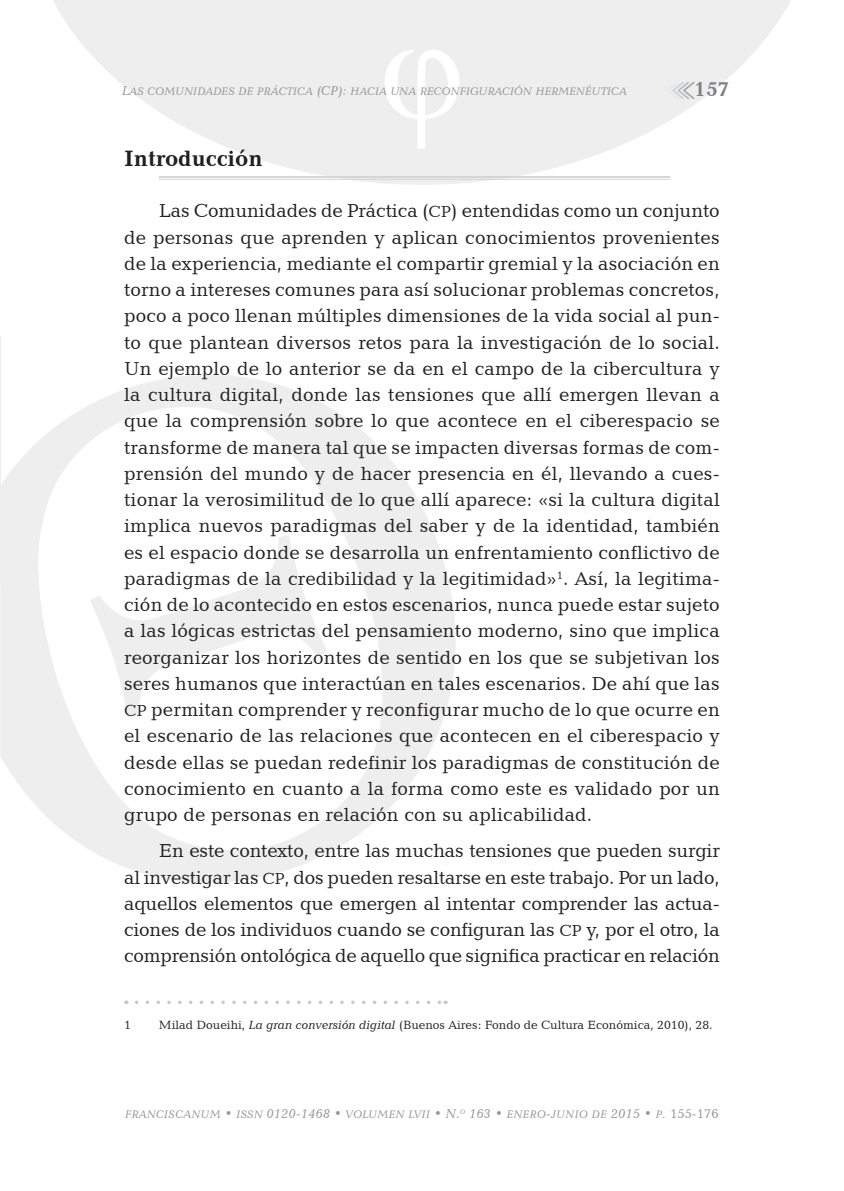
<style>
.page{position:relative;width:844px;height:1191px;background:#fff}
.page>*{position:absolute;margin:0;border:0;box-sizing:border-box;transform-origin:0 0}
.Subtitulo-01{font:700 22.75px "Candida BT";color:#231f20}
.t1{font:700 21px "Candida BT";color:#808285}
.Cuerpo{font:19.25px/26.2px "Candida BT";color:#231f20;text-align:justify}
.Pie_con_linea{font:12.25px "Candida BT";color:#231f20}
.Corniza{font:11.2px "Candida BT Italic SC850";letter-spacing:.02em;color:#939598}
.Corniza-2{font:11.2px "Candida BT Italic SC850";color:#939598}
.s1{font-size:13.12px}
.s2{font-family:"Candida BT Roman SC850";font-size:16.45px}
.s3{font-style:italic}
.s4{font-family:"Candida BT Roman SC850";font-size:13.12px}
</style>
<div class="page">
<svg style="left:53px;top:0;width:738px;height:185px;fill:#eeeeef"></svg>
<svg style="left:664px;top:80px;width:32px;height:21px"></svg>
<svg style="left:0;top:336px;width:1px;height:33px"></svg>
<svg style="left:0;top:369px;width:455px;height:514px"></svg>
<svg style="left:384px;top:50px;width:75px;height:99px"></svg>
<hr style="left:159px;top:176px;width:511px;height:2px;background:#d1d2d4">
<hr style="left:159px;top:179px;width:511px;height:1px;background:#d1d2d4">
<svg style="left:136px;top:1000px;width:303px;height:4px"></svg>
<p class="Corniza-2" style="left:122px;top:84px;width:506px"><span class="s1">L</span>AS COMUNIDADES DE PRÁCTICA <span class="s1">(CP):</span> HACIA UNA RECONFIGURACIÓN HERMENÉUTICA</p>
<p class="t1" style="left:694px;top:76px;width:37px">157</p>
<p class="Subtitulo-01" style="left:124px;top:144px;width:140px">Introducción</p>
<p class="Cuerpo" style="left:124px;top:197px;width:597px;text-indent:35px">Las Comunidades de Práctica (<span class="s2">CP</span>) entendidas como un conjunto de personas que aprenden y aplican conocimientos provenientes de la experiencia, mediante el compartir gremial y la asociación en torno a intereses comunes para así solucionar problemas concretos, poco a poco llenan múltiples dimensiones de la vida social al pun&shy;to que plantean diversos retos para la investigación de lo social.<br>Un ejemplo de lo anterior se da en el campo de la cibercultura y la cultura digital, donde las tensiones que allí emergen llevan a que la comprensión sobre lo que acontece en el ciberespacio se transforme de manera tal que se impacten diversas formas de com&shy;prensión del mundo y de hacer presencia en él, llevando a cues&shy;tionar la verosimilitud de lo que allí aparece: «si la cultura digital implica nuevos paradigmas del saber y de la identidad, también es el espacio donde se desarrolla un enfrentamiento conflictivo de paradigmas de la credibilidad y la legitimidad»<sup>1</sup>. Así, la legitima&shy;ción de lo acontecido en estos escenarios, nunca puede estar sujeto a las lógicas estrictas del pensamiento moderno, sino que implica reorganizar los horizontes de sentido en los que se subjetivan los seres humanos que interactúan en tales escenarios. De ahí que las <span class="s2">CP</span> permitan comprender y reconfigurar mucho de lo que ocurre en el escenario de las relaciones que acontecen en el ciberespacio y desde ellas se puedan redefinir los paradigmas de constitución de conocimiento en cuanto a la forma como este es validado por un grupo de personas en relación con su aplicabilidad.</p>
<p class="Cuerpo" style="left:124px;top:837px;width:597px;text-indent:35px">En este contexto, entre las muchas tensiones que pueden surgir al investigar las <span class="s2">CP</span>, dos pueden resaltarse en este trabajo. Por un lado, aquellos elementos que emergen al intentar comprender las actua&shy;ciones de los individuos cuando se configuran las <span class="s2">CP</span> y, por el otro, la comprensión ontológica de aquello que significa practicar en relación</p>
<p class="Pie_con_linea" style="left:124px;top:1017px;width:8px">1</p>
<p class="Pie_con_linea" style="left:159px;top:1017px;width:555px">Milad Doueihi, <span class="s3">La gran conversión digital</span> (Buenos Aires: Fondo de Cultura Económica, 2010), 28.</p>
<p class="Corniza" style="left:125px;top:1107px;width:595px">FRANCISCANUM <span class="s1">•</span> ISSN <span class="s1">0120-1468 •</span> VOLUMEN LVII <span class="s1">• N.</span><sup>O</sup> <span class="s1">163 •</span> ENERO<span class="s1">-</span>JUNIO DE <span class="s1">2015 •</span> P<span class="s1">.</span> <span class="s4">155-176</span></p>
</div>
